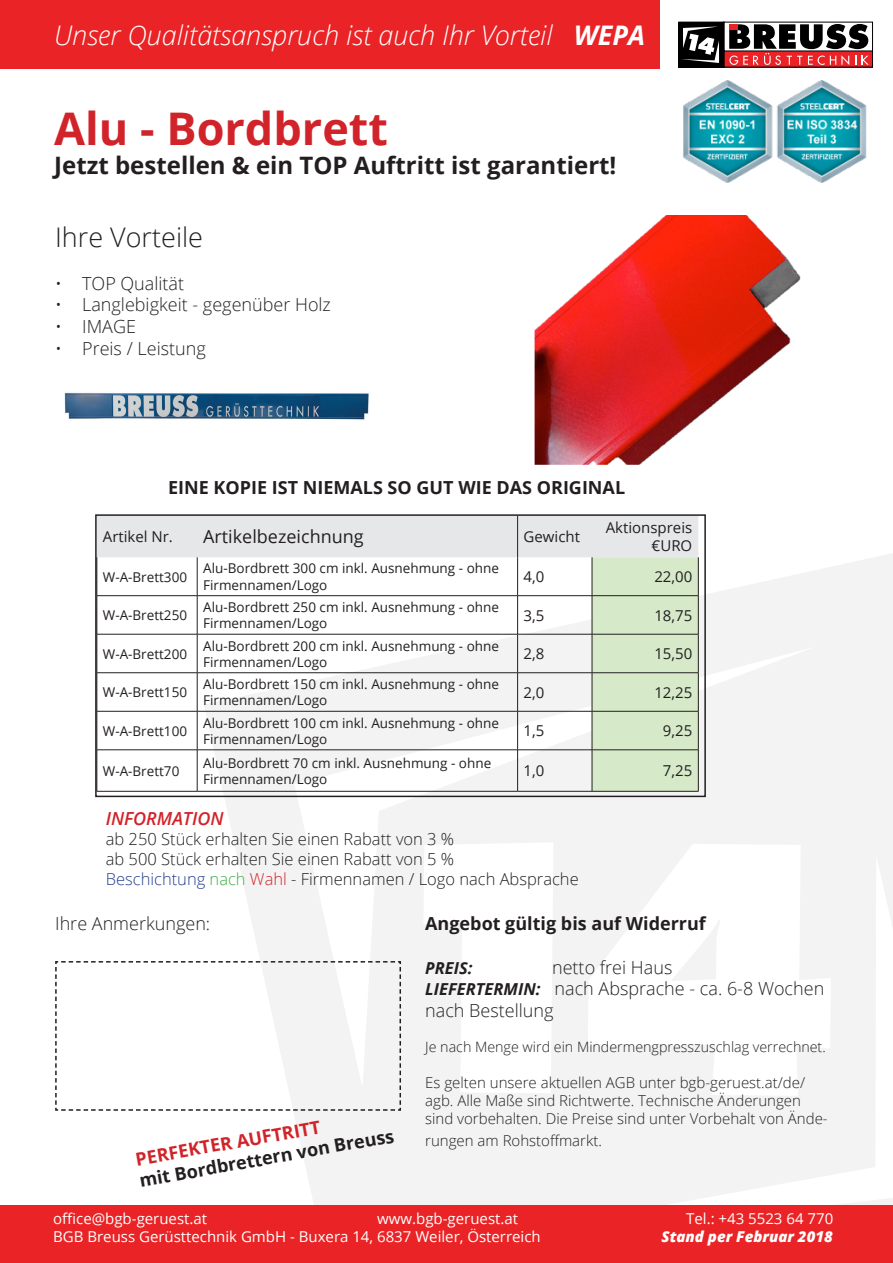
<style>
.page{position:relative;width:893px;height:1263px;background:#fff}
.page>*{position:absolute;margin:0;border:0;box-sizing:border-box;transform-origin:0 0}
.t1{font:700 45px "Open Sans";color:#d1232a}
.t2{font:italic 300 27px "Open Sans";color:#fff}
.t3{font:300 27px "Open Sans";color:#231f20}
.t4{font:700 24px "Open Sans";color:#231f20}
.t5{font:300 18px/21.6px "Open Sans";color:#231f20}
.t6{font:700 18px "Open Sans";color:#231f20}
.t7{font:18px "Open Sans";color:#231f20}
.t8{font:700 18px "Open Sans";color:#d1232a}
.t9{font:italic 600 18px "Open Sans";color:#d1232a}
.t10{font:300 16.5px "Open Sans";color:#231f20}
.t11{font:italic 700 16.5px "Open Sans";color:#231f20}
.t12{font:300 15px/18px "Open Sans";color:#231f20}
.t13{font:15px "Open Sans";color:#fff}
.t14{font:15px/18px "Open Sans";color:#231f20;text-align:right}
.t15{font:italic 800 15px "Open Sans";color:#fff}
.t16{font:300 14.25px "Open Sans";color:#231f20}
.t17{font:13.5px/16.2px "Open Sans";color:#231f20}
.s1{font-weight:700}
.s2{color:#253f8e}
.s3{color:#40ae49}
.s4{color:#d1232a}
.s5{font-weight:700;font-style:italic;font-size:16.5px}
</style>
<div class="page">
<svg style="left:204px;top:553px;width:689px;height:653px"></svg>
<div style="left:0;top:0;width:659px;height:68px;background:#ea2426"></div>
<svg style="left:678px;top:22px;width:195px;height:46px"></svg>
<div style="left:0;top:1206px;width:893px;height:57px;background:#ea2426"></div>
<img style="left:683px;top:81px;width:184px;height:101px">
<img style="left:535px;top:215px;width:266px;height:250px">
<svg style="left:98px;top:517px;width:600px;height:155px"></svg>
<div style="left:592px;top:673px;width:106px;height:38px;background:#d6e9c9"></div>
<div style="left:592px;top:711px;width:106px;height:39px;background:#d6e9c9"></div>
<div style="left:592px;top:750px;width:106px;height:41px;background:#d6e9c9"></div>
<hr style="left:517px;top:516px;width:1px;height:41px;background:#231f20">
<hr style="left:197px;top:557px;width:1px;height:38px;background:#231f20">
<hr style="left:517px;top:557px;width:1px;height:38px;background:#231f20">
<hr style="left:592px;top:557px;width:1px;height:38px;background:#231f20">
<hr style="left:698px;top:557px;width:1px;height:38px;background:#231f20">
<hr style="left:97px;top:595px;width:100px;height:1px;background:#231f20">
<hr style="left:197px;top:595px;width:321px;height:1px;background:#231f20">
<hr style="left:197px;top:596px;width:1px;height:38px;background:#231f20">
<hr style="left:518px;top:595px;width:74px;height:1px;background:#231f20">
<hr style="left:517px;top:596px;width:1px;height:38px;background:#231f20">
<hr style="left:592px;top:595px;width:106px;height:1px;background:#231f20">
<hr style="left:592px;top:596px;width:1px;height:38px;background:#231f20">
<hr style="left:698px;top:596px;width:1px;height:38px;background:#231f20">
<hr style="left:97px;top:634px;width:100px;height:1px;background:#231f20">
<hr style="left:197px;top:634px;width:321px;height:1px;background:#231f20">
<hr style="left:197px;top:634px;width:1px;height:38px;background:#231f20">
<hr style="left:518px;top:634px;width:74px;height:1px;background:#231f20">
<hr style="left:517px;top:634px;width:1px;height:38px;background:#231f20">
<hr style="left:592px;top:634px;width:106px;height:1px;background:#231f20">
<hr style="left:592px;top:634px;width:1px;height:38px;background:#231f20">
<hr style="left:698px;top:634px;width:1px;height:38px;background:#231f20">
<hr style="left:97px;top:672px;width:100px;height:1px;background:#231f20">
<hr style="left:197px;top:672px;width:321px;height:1px;background:#231f20">
<hr style="left:197px;top:673px;width:1px;height:38px;background:#231f20">
<hr style="left:518px;top:672px;width:74px;height:1px;background:#231f20">
<hr style="left:517px;top:673px;width:1px;height:38px;background:#231f20">
<hr style="left:592px;top:672px;width:106px;height:1px;background:#231f20">
<hr style="left:592px;top:673px;width:1px;height:38px;background:#231f20">
<hr style="left:698px;top:673px;width:1px;height:38px;background:#231f20">
<hr style="left:97px;top:711px;width:100px;height:1px;background:#231f20">
<hr style="left:197px;top:711px;width:321px;height:1px;background:#231f20">
<hr style="left:197px;top:711px;width:1px;height:39px;background:#231f20">
<hr style="left:518px;top:711px;width:74px;height:1px;background:#231f20">
<hr style="left:517px;top:711px;width:1px;height:39px;background:#231f20">
<hr style="left:592px;top:711px;width:106px;height:1px;background:#231f20">
<hr style="left:592px;top:711px;width:1px;height:39px;background:#231f20">
<hr style="left:698px;top:711px;width:1px;height:39px;background:#231f20">
<hr style="left:97px;top:749px;width:100px;height:1px;background:#231f20">
<hr style="left:197px;top:749px;width:321px;height:1px;background:#231f20">
<hr style="left:197px;top:750px;width:1px;height:41px;background:#231f20">
<hr style="left:518px;top:749px;width:74px;height:1px;background:#231f20">
<hr style="left:517px;top:750px;width:1px;height:41px;background:#231f20">
<hr style="left:592px;top:749px;width:106px;height:1px;background:#231f20">
<hr style="left:592px;top:750px;width:1px;height:41px;background:#231f20">
<hr style="left:698px;top:750px;width:1px;height:41px;background:#231f20">
<hr style="left:97px;top:791px;width:100px;height:1px;background:#231f20">
<hr style="left:197px;top:791px;width:321px;height:1px;background:#231f20">
<hr style="left:518px;top:791px;width:74px;height:1px;background:#231f20">
<hr style="left:592px;top:791px;width:106px;height:1px;background:#231f20">
<div style="left:95px;top:514px;width:611px;height:283px;border:2px solid #231f20"></div>
<svg style="left:55px;top:960px;width:347px;height:151px"></svg>
<img style="left:64px;top:392px;width:305px;height:28px">
<p class="t2" style="left:54px;top:17px;width:592px">Unser Qualitätsanspruch ist auch Ihr Vorteil <span class="s1">WEPA</span></p>
<p class="t1" style="left:54px;top:97px;width:335px">Alu - Bordbrett</p>
<p class="t4" style="left:54px;top:148px;width:564px">Jetzt bestellen &amp; ein TOP Auftritt ist garantiert!</p>
<p class="t3" style="left:55px;top:218px;width:149px">Ihre Vorteile</p>
<p class="t5" style="left:55px;top:272px;width:131px">• TOP Qualität</p>
<p class="t5" style="left:55px;top:294px;width:277px">• Langlebigkeit - gegenüber Holz</p>
<p class="t5" style="left:55px;top:315px;width:82px">• IMAGE</p>
<p class="t5" style="left:55px;top:337px;width:152px">• Preis / Leistung</p>
<p class="t6" style="left:168px;top:475px;width:459px">EINE KOPIE IST NIEMALS SO GUT WIE DAS ORIGINAL</p>
<p class="t14" style="left:103px;top:527px;width:72px">Artikel Nr.</p>
<p class="t7" style="left:203px;top:525px;width:162px">Artikelbezeichnung</p>
<p class="t14" style="left:524px;top:527px;width:58px">Gewicht</p>
<p class="t14" style="left:606px;top:518px;width:88px">Aktionspreis €URO</p>
<p class="t17" style="left:103px;top:568px;width:86px">W-A-Brett300</p>
<p class="t17" style="left:203px;top:560px;width:297px">Alu-Bordbrett 300 cm inkl. Ausnehmung - ohne<br>Firmennamen/Logo</p>
<p class="t14" style="left:524px;top:567px;width:22px">4,0</p>
<p class="t14" style="left:654px;top:567px;width:39px">22,00</p>
<p class="t17" style="left:103px;top:607px;width:86px">W-A-Brett250</p>
<p class="t17" style="left:203px;top:599px;width:297px">Alu-Bordbrett 250 cm inkl. Ausnehmung - ohne<br>Firmennamen/Logo</p>
<p class="t14" style="left:524px;top:606px;width:22px">3,5</p>
<p class="t14" style="left:654px;top:606px;width:39px">18,75</p>
<p class="t17" style="left:103px;top:645px;width:86px">W-A-Brett200</p>
<p class="t17" style="left:203px;top:637px;width:297px">Alu-Bordbrett 200 cm inkl. Ausnehmung - ohne<br>Firmennamen/Logo</p>
<p class="t14" style="left:524px;top:644px;width:22px">2,8</p>
<p class="t14" style="left:654px;top:644px;width:39px">15,50</p>
<p class="t17" style="left:103px;top:684px;width:86px">W-A-Brett150</p>
<p class="t17" style="left:203px;top:676px;width:297px">Alu-Bordbrett 150 cm inkl. Ausnehmung - ohne<br>Firmennamen/Logo</p>
<p class="t14" style="left:524px;top:683px;width:22px">2,0</p>
<p class="t14" style="left:654px;top:683px;width:39px">12,25</p>
<p class="t17" style="left:103px;top:722px;width:86px">W-A-Brett100</p>
<p class="t17" style="left:203px;top:714px;width:297px">Alu-Bordbrett 100 cm inkl. Ausnehmung - ohne<br>Firmennamen/Logo</p>
<p class="t14" style="left:524px;top:721px;width:22px">1,5</p>
<p class="t14" style="left:663px;top:721px;width:31px">9,25</p>
<p class="t17" style="left:103px;top:762px;width:78px">W-A-Brett70</p>
<p class="t17" style="left:203px;top:754px;width:290px">Alu-Bordbrett 70 cm inkl. Ausnehmung - ohne<br>Firmennamen/Logo</p>
<p class="t14" style="left:524px;top:761px;width:22px">1,0</p>
<p class="t14" style="left:663px;top:761px;width:31px">7,25</p>
<p class="t9" style="left:106px;top:806px;width:119px">INFORMATION</p>
<p class="t10" style="left:106px;top:828px;width:350px">ab 250 Stück erhalten Sie einen Rabatt von 3 %</p>
<p class="t10" style="left:106px;top:847px;width:350px">ab 500 Stück erhalten Sie einen Rabatt von 5 %</p>
<p class="t10" style="left:106px;top:867px;width:474px"><span class="s2">Beschichtung</span> <span class="s3">nach</span> <span class="s4">Wahl</span> - Firmennamen / Logo nach Absprache</p>
<p class="t6" style="left:425px;top:911px;width:282px">Angebot gültig bis auf Widerruf</p>
<p class="t11" style="left:425px;top:956px;width:49px">PREIS:</p>
<p class="t5" style="left:552px;top:956px;width:122px">netto frei Haus</p>
<p class="t5" style="left:425px;top:977px;width:401px"><span class="s5">LIEFERTERMIN:</span> nach Absprache - ca. 6-8 Wochen nach Bestellung</p>
<p class="t16" style="left:425px;top:1037px;width:402px">Je nach Menge wird ein Mindermengpresszuschlag verrechnet.</p>
<p class="t12" style="left:425px;top:1073px;width:404px">Es gelten unsere aktuellen AGB unter bgb-geruest.at/de/ agb. Alle Maße sind Richtwerte. Technische Änderungen sind vorbehalten. Die Preise sind unter Vorbehalt von Ände-</p>
<p class="t12" style="left:425px;top:1131px;width:178px">rungen am Rohstoffmarkt.</p>
<p class="t5" style="left:55px;top:913px;width:157px">Ihre Anmerkungen:</p>
<p class="t8" style="left:134px;top:1146px;width:189px;rotate:-10deg">PERFEKTER AUFTRITT</p>
<p class="t6" style="left:137px;top:1168px;width:260px;rotate:-10deg">mit Bordbrettern von Breuss</p>
<p class="t13" style="left:53px;top:1208px;width:155px">office@bgb-geruest.at</p>
<p class="t13" style="left:377px;top:1208px;width:142px">www.bgb-geruest.at</p>
<p class="t13" style="left:686px;top:1208px;width:149px">Tel.: +43 5523 64 770</p>
<p class="t13" style="left:53px;top:1226px;width:489px">BGB Breuss Gerüsttechnik GmbH - Buxera 14, 6837 Weiler, Österreich</p>
<p class="t15" style="left:661px;top:1225px;width:173px">Stand per Februar 2018</p>
</div>
